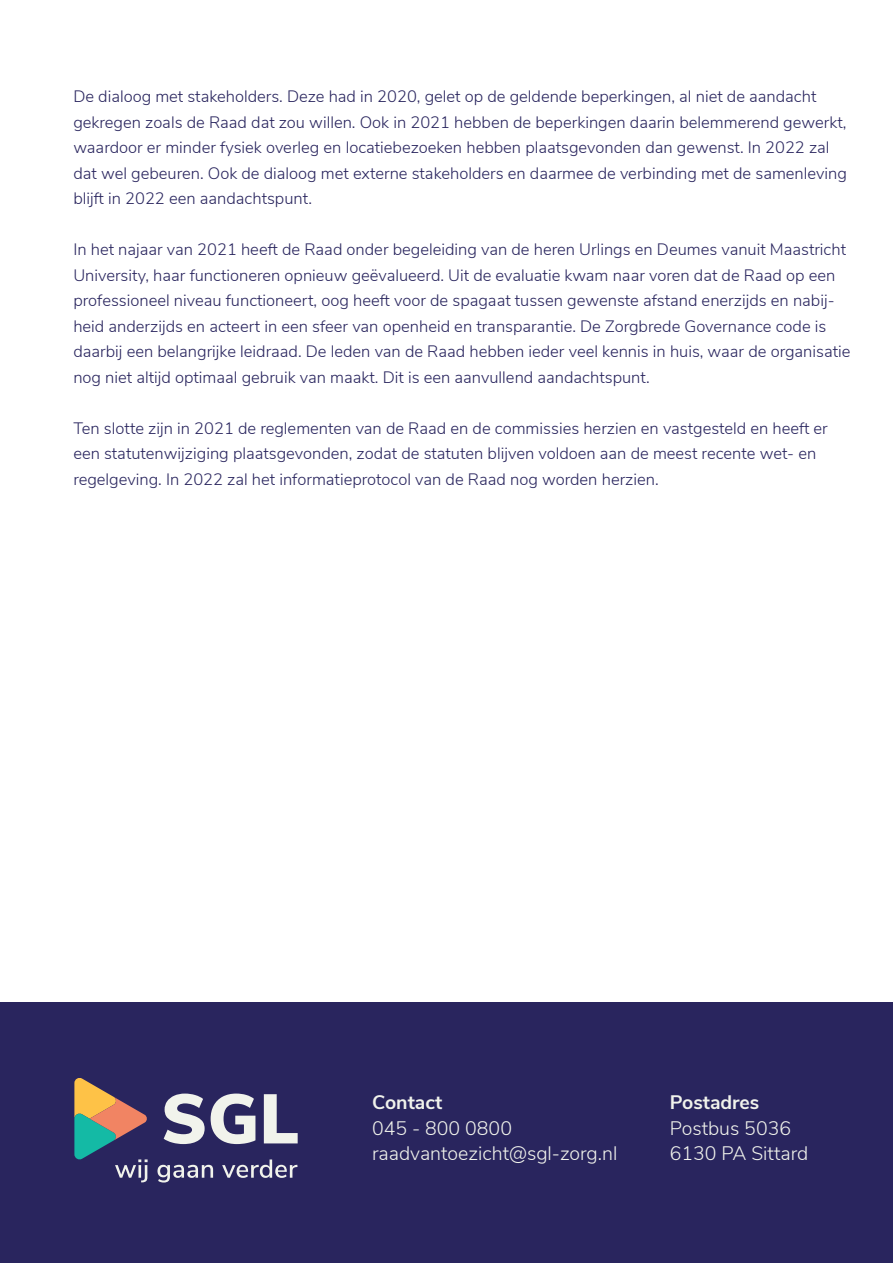
<style>
.page{position:relative;width:893px;height:1263px;background:#fff}
.page>*{position:absolute;margin:0;border:0;box-sizing:border-box;transform-origin:0 0}
.t1{font:300 19.5px "Nunito Sans";color:#f1f3ec}
.t2{font:700 19.5px "Nunito Sans";color:#f1f3ec}
.t3{font:300 16.5px/25.5px "Nunito Sans";color:#29255e}
</style>
<div class="page">
<div style="left:0;top:1003px;width:893px;height:260px;background:#29255e"></div>
<svg style="left:74px;top:1078px;width:74px;height:104px"></svg>
<svg style="left:157px;top:1165px;width:56px;height:17px"></svg>
<svg style="left:222px;top:1159px;width:75px;height:19px"></svg>
<svg style="left:164px;top:1093px;width:41px;height:51px"></svg>
<svg style="left:211px;top:1093px;width:44px;height:51px"></svg>
<svg style="left:264px;top:1094px;width:34px;height:49px"></svg>
<p class="t3" style="left:73px;top:82px;width:775px">De dialoog met stakeholders. Deze had in 2020, gelet op de geldende beperkingen, al niet de aandacht gekregen zoals de Raad dat zou willen. Ook in 2021 hebben de beperkingen daarin belemmerend gewerkt, waardoor er minder fysiek overleg en locatiebezoeken hebben plaatsgevonden dan gewenst. In 2022 zal dat wel gebeuren. Ook de dialoog met externe stakeholders en daarmee de verbinding met de samenleving blijft in 2022 een aandachtspunt.</p>
<p class="t3" style="left:73px;top:235px;width:779px">In het najaar van 2021 heeft de Raad onder begeleiding van de heren Urlings en Deumes vanuit Maastricht University, haar functioneren opnieuw geëvalueerd. Uit de evaluatie kwam naar voren dat de Raad op een professioneel niveau functioneert, oog heeft voor de spagaat tussen gewenste afstand enerzijds en nabij&shy;heid anderzijds en acteert in een sfeer van openheid en transparantie. De Zorgbrede Governance code is daarbij een belangrijke leidraad. De leden van de Raad hebben ieder veel kennis in huis, waar de organisatie nog niet altijd optimaal gebruik van maakt. Dit is een aanvullend aandachtspunt.</p>
<p class="t3" style="left:73px;top:414px;width:756px">Ten slotte zijn in 2021 de reglementen van de Raad en de commissies herzien en vastgesteld en heeft er een statutenwijziging plaatsgevonden, zodat de statuten blijven voldoen aan de meest recente wet- en regelgeving. In 2022 zal het informatieprotocol van de Raad nog worden herzien.</p>
<p class="t2" style="left:372px;top:1088px;width:72px">Contact</p>
<p class="t1" style="left:372px;top:1114px;width:141px">045 - 800 0800</p>
<p class="t1" style="left:372px;top:1139px;width:247px">raadvantoezicht@sgl-zorg.nl</p>
<p class="t2" style="left:670px;top:1088px;width:91px">Postadres</p>
<p class="t1" style="left:670px;top:1114px;width:123px">Postbus 5036</p>
<p class="t1" style="left:670px;top:1139px;width:140px">6130 PA Sittard</p>
</div>
